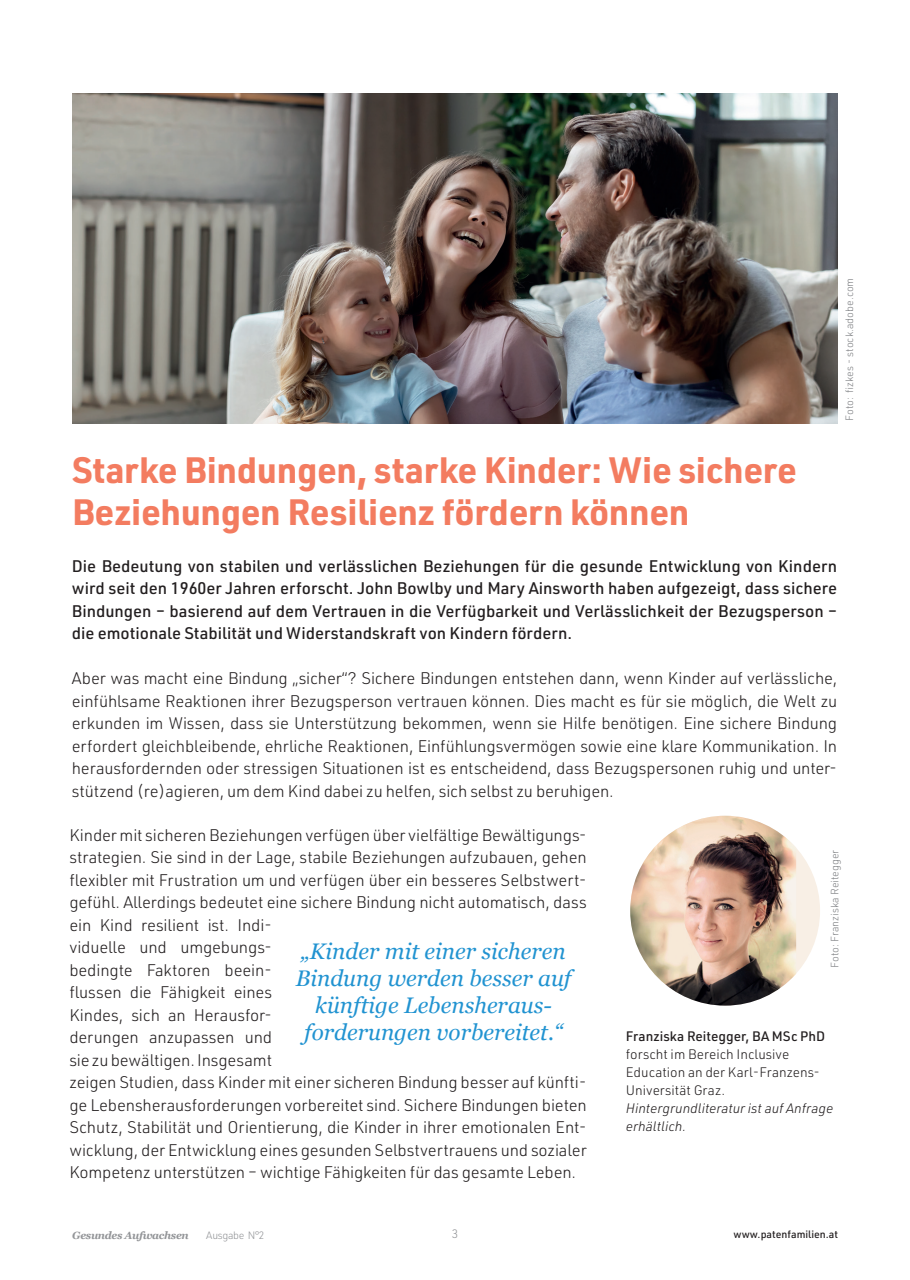
<style>
.page{position:relative;width:910px;height:1280px;background:#fff}
.page>*{position:absolute;margin:0;border:0;box-sizing:border-box;transform-origin:0 0}
.t1{font:700 36px/42px "URWDIN";letter-spacing:-.01em;color:#f37c60}
.t2{font:italic 22.5px/27px "Georgia";color:#2193d1;text-align:center}
.t3{font:300 16.5px/22.5px "URWDIN";letter-spacing:-.01em;color:#231f20;text-align:justify}
.t4{font:500 16.5px/22.5px "URWDIN";color:#231f20;text-align:justify}
.t5{font:300 13.5px/18px "URWDIN";color:#231f20}
.t6{font:italic 300 13.5px/18px "URWDIN";color:#231f20}
.t7{font:500 13.5px "URWDIN";color:#231f20}
.t8{font:300 12px "URWDIN";color:#939598}
.t9{font:300 10.5px "URWDIN";color:#808285}
.t10{font:500 10.5px "URWDIN";color:#231f20}
.t11{font:italic 700 10.5px "Georgia";letter-spacing:-.03em;color:#939598}
.t12{font:300 10.5px "URWDIN";letter-spacing:-.03em;color:#939598}
</style>
<div class="page">
<div style="left:630px;top:816px;width:190px;height:190px;background:#f8efe5;border-radius:50%"></div>
<img style="left:630px;top:816px;width:166px;height:190px">
<img style="left:72px;top:94px;width:765px;height:329px">
<p class="t9" style="left:842px;top:421px;width:145px;rotate:-90deg">Foto: fizkes - stock.adobe.com</p>
<h1 class="t1" style="left:72px;top:448px;width:726px">Starke Bindungen, starke Kinder: Wie sichere<br>Beziehungen Resilienz fördern können</h1>
<p class="t4" style="left:72px;top:554px;width:767px">Die Bedeutung von stabilen und verlässlichen Beziehungen für die gesunde Entwicklung von Kindern wird seit den 1960er Jahren erforscht. John Bowlby und Mary Ainsworth haben aufgezeigt, dass sichere Bindungen – basierend auf dem Vertrauen in die Verfügbarkeit und Verlässlichkeit der Bezugsperson – die emotionale Stabilität und Widerstandskraft von Kindern fördern.</p>
<p class="t3" style="left:72px;top:666px;width:767px">Aber was macht eine Bindung „sicher“? Sichere Bindungen entstehen dann, wenn Kinder auf verlässliche, einfühlsame Reaktionen ihrer Bezugsperson vertrauen können. Dies macht es für sie möglich, die Welt zu erkunden im Wissen, dass sie Unterstützung bekommen, wenn sie Hilfe benötigen. Eine sichere Bindung erfordert gleichbleibende, ehrliche Reaktionen, Einfühlungsvermögen sowie eine klare Kommunikation. In herausfordernden oder stressigen Situationen ist es entscheidend, dass Bezugspersonen ruhig und unter&shy;stützend (re)agieren, um dem Kind dabei zu helfen, sich selbst zu beruhigen.</p>
<p class="t3" style="left:69px;top:823px;width:519px;text-align:left">Kinder mit sicheren Beziehungen verfügen über vielfältige Bewältigungs&shy;strategien. Sie sind in der Lage, stabile Beziehungen aufzubauen, gehen flexibler mit Frustration um und verfügen über ein besseres Selbstwert&shy;gefühl. Allerdings bedeutet eine sichere Bindung nicht automatisch, dass ein Kind resilient ist. Indi-<br>viduelle und umgebungs-<br>bedingte Faktoren beein-<br>flussen die Fähigkeit eines<br>Kindes, sich an Herausfor-<br>derungen anzupassen und<br>sie zu bewältigen. Insgesamt<br>zeigen Studien, dass Kinder mit einer sicheren Bindung besser auf künfti&shy;ge Lebensherausforderungen vorbereitet sind. Sichere Bindungen bieten Schutz, Stabilität und Orientierung, die Kinder in ihrer emotionalen Ent&shy;wicklung, der Entwicklung eines gesunden Selbstvertrauens und sozialer Kompetenz unterstützen – wichtige Fähigkeiten für das gesamte Leben.</p>
<h2 class="t2" style="left:296px;top:938px;width:277px">„Kinder mit einer sicheren<br>Bindung werden besser auf künftige Lebensheraus&shy;forderungen vorbereitet.“</h2>
<p class="t9" style="left:828px;top:968px;width:120px;rotate:-90deg">Foto: Franziska Reitegger</p>
<p class="t7" style="left:626px;top:1027px;width:201px">Franziska Reitegger, BA MSc PhD</p>
<p class="t5" style="left:626px;top:1045px;width:196px">forscht im Bereich Inclusive<br>Education an der Karl-Franzens-<br>Universität Graz.</p>
<p class="t6" style="left:626px;top:1099px;width:209px">Hintergrundliteratur ist auf Anfrage erhältlich.</p>
<p class="t11" style="left:72px;top:1228px;width:118px">Gesundes Aufwachsen</p>
<p class="t12" style="left:206px;top:1228px;width:60px">Ausgabe N°2</p>
<p class="t8" style="left:452px;top:1226px;width:8px">3</p>
<p class="t10" style="left:734px;top:1227px;width:106px">www.patenfamilien.at</p>
</div>
